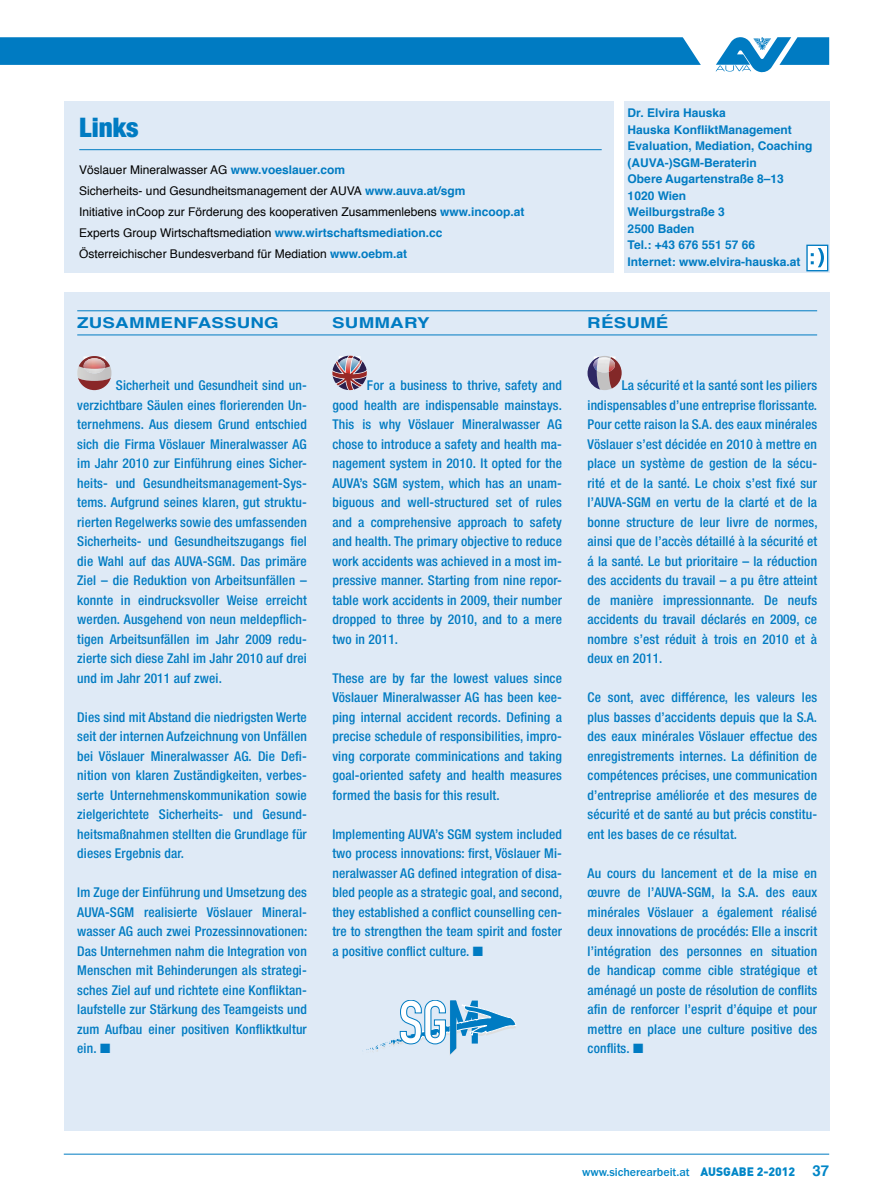
<style>
.page{position:relative;width:893px;height:1191px;background:#fff}
.page>*{position:absolute;margin:0;border:0;box-sizing:border-box;transform-origin:0 0}
.t1{font:900 condensed 27px "Helvetica Neue LT Std";color:#007bc2}
.t2{font:700 15px "Helvetica";letter-spacing:.01em;color:#007bc2;scale:1.25 1}
.t3{font:500 condensed 13.5px/19.5px "Helvetica Neue LT Std";letter-spacing:.01em;color:#007bc2;text-align:justify}
.t4{font:12px/21px "Helvetica";color:#000}
.t5{font:700 12px/16.5px "Helvetica";color:#007bc2}
.t6{font:500 12px "ITC Franklin Gothic Std";color:#0086c7}
.s1{font-weight:700;color:#007bc2}
.s2{font-family:"DIN";font-weight:900}
.s3{font-family:"Helvetica";font-weight:700;font-size:15px}
</style>
<div class="page">
<hr style="left:64px;top:1153px;width:765px;height:1px;background:#007bc2">
<div style="left:64px;top:293px;width:766px;height:838px;background:#dfeaf6"></div>
<svg style="left:77px;top:356px;width:34px;height:34px"></svg>
<img style="left:84px;top:358px;width:21px;height:15px">
<svg style="left:332px;top:356px;width:35px;height:34px"></svg>
<img style="left:339px;top:372px;width:21px;height:1px">
<img style="left:339px;top:358px;width:21px;height:14px">
<svg style="left:587px;top:356px;width:35px;height:34px"></svg>
<hr style="left:77px;top:310px;width:740px;height:1px;background:#007bc2">
<hr style="left:77px;top:334px;width:740px;height:1px;background:#007bc2">
<div style="left:624px;top:102px;width:206px;height:171px;background:#dfeaf6"></div>
<div style="left:807px;top:245px;width:21px;height:26px;background:#fff"></div>
<svg style="left:811px;top:248px;width:13px;height:19px"></svg>
<div style="left:806px;top:245px;width:22px;height:26px;border:1px solid #007bc2"></div>
<div style="left:64px;top:102px;width:549px;height:171px;background:#dfeaf6"></div>
<hr style="left:79px;top:149px;width:523px;height:1px;background:#007bc2">
<svg style="left:0;top:37px;width:829px;height:36px"></svg>
<svg style="left:366px;top:1000px;width:150px;height:55px"></svg>
<h1 class="t1" style="left:79px;top:110px;width:61px">Links</h1>
<p class="t4" style="left:79px;top:160px;width:447px">Vöslauer Mineralwasser AG <span class="s1">www.voeslauer.com<br></span>Sicherheits- und Gesundheitsmanagement der AUVA <span class="s1">www.auva.at/sgm<br></span>Initiative inCoop zur Förderung des kooperativen Zusammenlebens <span class="s1">www.incoop.at </span>Experts Group Wirtschaftsmediation <span class="s1">www.wirtschaftsmediation.cc </span>Österreichischer Bundesverband für Mediation <span class="s1">www.oebm.at</span></p>
<p class="t5" style="left:628px;top:105px;width:186px">Dr. Elvira Hauska<br>Hauska KonfliktManagement<br>Evaluation, Mediation, Coaching (AUVA-)SGM-Beraterin<br>Obere Augartenstraße 8–13<br>1020 Wien<br>Weilburgstraße 3<br>2500 Baden<br>Tel.: +43 676 551 57 66<br>Internet: www.elvira-hauska.at</p>
<p class="t2" style="left:77px;top:311px;width:43px">ZUSAMMEN</p>
<p class="t2" style="left:187px;top:311px;width:75px">FASSUNG</p>
<p class="t2" style="left:332px;top:311px;width:23px">SUMMAR</p>
<p class="t2" style="left:417px;top:311px;width:12px">Y</p>
<p class="t2" style="left:587px;top:311px;width:66px">RÉSUMÉ</p>
<p class="t3" style="left:77px;top:375px;width:231px;text-indent:39px">Sicherheit und Gesundheit sind un&shy;verzichtbare Säulen eines florierenden Un&shy;ternehmens. Aus diesem Grund entschied sich die Firma Vöslauer Mineralwasser AG im Jahr 2010 zur Einführung eines Sicher&shy;heits- und Gesundheitsmanagement-Sys&shy;tems. Aufgrund seines klaren, gut struktu&shy;rierten Regelwerks sowie des umfassenden Sicherheits- und Gesundheitszugangs fiel die Wahl auf das AUVA-SGM. Das primäre Ziel – die Reduktion von Arbeitsunfällen – konnte in eindrucksvoller Weise erreicht werden. Ausgehend von neun meldepflich&shy;tigen Arbeitsunfällen im Jahr 2009 redu&shy;zierte sich diese Zahl im Jahr 2010 auf drei und im Jahr 2011 auf zwei.</p>
<p class="t3" style="left:77px;top:707px;width:231px">Dies sind mit Abstand die niedrigsten Werte seit der internen Aufzeichnung von Unfällen bei Vöslauer Mineralwasser AG. Die Defi&shy;nition von klaren Zuständigkeiten, verbes&shy;serte Unternehmenskommunikation sowie zielgerichtete Sicherheits- und Gesund&shy;heitsmaßnahmen stellten die Grundlage für dieses Ergebnis dar.</p>
<p class="t3" style="left:77px;top:882px;width:232px">Im Zuge der Einführung und Umsetzung des AUVA-SGM realisierte Vöslauer Mineral&shy;wasser AG auch zwei Prozessinnovationen:<br>Das Unternehmen nahm die Integration von Menschen mit Behinderungen als strategi&shy;sches Ziel auf und richtete eine Konfliktan&shy;laufstelle zur Stärkung des Teamgeists und zum Aufbau einer positiven Konfliktkultur ein. ■</p>
<p class="t3" style="left:332px;top:375px;width:231px;text-indent:35px">For a business to thrive, safety and good health are indispensable mainstays.<br>This is why Vöslauer Mineralwasser AG chose to introduce a safety and health ma&shy;nagement system in 2010. It opted for the AUVA’s SGM system, which has an unam&shy;biguous and well-structured set of rules and a comprehensive approach to safety and health. The primary objective to reduce work accidents was achieved in a most im&shy;pressive manner. Starting from nine repor&shy;table work accidents in 2009, their number dropped to three by 2010, and to a mere two in 2011.</p>
<p class="t3" style="left:332px;top:668px;width:231px">These are by far the lowest values since Vöslauer Mineralwasser AG has been kee&shy;ping internal accident records. Defining a precise schedule of responsibilities, impro&shy;ving corporate comminications and taking goal-oriented safety and health measures formed the basis for this result.</p>
<p class="t3" style="left:332px;top:824px;width:232px">Implementing AUVA’s SGM system included two process innovations: first, Vöslauer Mi&shy;neralwasser AG defined integration of disa&shy;bled people as a strategic goal, and second, they established a conflict counselling cen&shy;tre to strengthen the team spirit and foster a positive conflict culture. ■</p>
<p class="t3" style="left:587px;top:375px;width:232px;text-indent:34px">La sécurité et la santé sont les piliers indispensables d’une entreprise florissante.<br>Pour cette raison la S.A. des eaux minérales Vöslauer s’est décidée en 2010 à mettre en place un système de gestion de la sécu&shy;rité et de la santé. Le choix s’est fixé sur l’AUVA-SGM en vertu de la clarté et de la bonne structure de leur livre de normes, ainsi que de l’accès détaillé à la sécurité et á la santé. Le but prioritaire – la réduction des accidents du travail – a pu être atteint de manière impressionnante. De neufs accidents du travail déclarés en 2009, ce nombre s’est réduit à trois en 2010 et à deux en 2011.</p>
<p class="t3" style="left:587px;top:687px;width:231px">Ce sont, avec différence, les valeurs les plus basses d’accidents depuis que la S.A. des eaux minérales Vöslauer effectue des enregistrements internes. La définition de compétences précises, une communication d’entreprise améliorée et des mesures de sécurité et de santé au but précis constitu&shy;ent les bases de ce résultat.</p>
<p class="t3" style="left:587px;top:863px;width:231px">Au cours du lancement et de la mise en œuvre de l’AUVA-SGM, la S.A. des eaux minérales Vöslauer a également réalisé deux innovations de procédés: Elle a inscrit l’intégration des personnes en situation de handicap comme cible stratégique et aménagé un poste de résolution de conflits afin de renforcer l’esprit d’équipe et pour mettre en place une culture positive des conflits. ■</p>
<p class="t6" style="left:582px;top:1164px;width:249px">www.sicherearbeit.at <span class="s2">AUSGABE 2-2012</span> <span class="s3">37</span></p>
</div>
